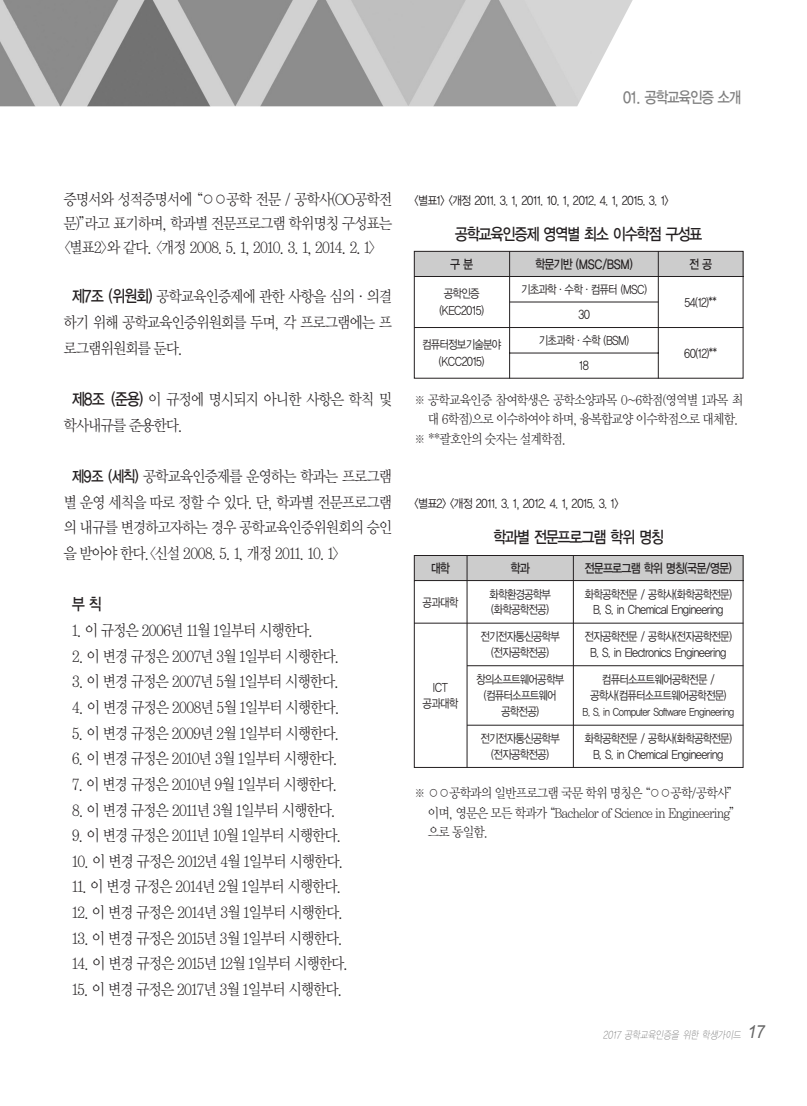
<style>
.page{position:relative;width:807px;height:1106px;background:#fff}
.page>*{position:absolute;margin:0;border:0;box-sizing:border-box;transform-origin:0 0}
.t1{font:16.5px "YGO13";letter-spacing:-.15em;color:#231f20;scale:.85 1}
.t2{font:15.75px/25.7px "Y Mj O12";letter-spacing:-.13em;color:#231f20;text-align:justify;scale:.9 1}
.t3{font:15.75px "YGO13";letter-spacing:-.15em;color:#808080;scale:.85 1}
.t4{font:13.5px/19.5px "Y Mj O12";letter-spacing:-.13em;color:#231f20;scale:.9 1}
.t5{font:12.75px "YGO13";letter-spacing:-.145em;color:#231f20;scale:.85 1}
.t6{font:12.75px "YGO13";letter-spacing:-.095em;color:#231f20;scale:.85 1}
.t7{font:12px/15.8px "YGO12";letter-spacing:-.145em;color:#231f20;text-align:center;scale:.85 1}
.t8{font:12px/15.8px "YGO12";letter-spacing:-.125em;color:#231f20;text-align:center;scale:.85 1}
.t9{font:12px "YGO12";letter-spacing:-.125em;color:#231f20;scale:.9 1}
.t10{font:12px/16.5px "YGO12";letter-spacing:-.12em;color:#231f20;text-align:center;scale:.85 1}
.t11{font:10.5px "YGO12";letter-spacing:-.125em;color:#231f20;scale:.85 1}
.t12{font:italic 10.5px "YGO11";color:#808080;scale:.8 1}
.s1{font-family:"YGO13";font-size:16.5px}
.s2{font-family:"YGO13"}
.s3{font-family:"Arial";font-size:18px;color:#666}
</style>
<div class="page">
<img style="left:0;top:0;width:633px;height:106px">
<svg style="left:413px;top:250px;width:331px;height:129px"></svg>
<hr style="left:510px;top:302px;width:148px;height:1px;background:#231f20">
<hr style="left:414px;top:327px;width:329px;height:1px;background:#231f20">
<hr style="left:510px;top:353px;width:148px;height:1px;background:#231f20">
<hr style="left:509px;top:251px;width:1px;height:127px;background:#231f20">
<hr style="left:658px;top:251px;width:1px;height:127px;background:#231f20">
<svg style="left:413px;top:555px;width:331px;height:213px"></svg>
<hr style="left:467px;top:555px;width:1px;height:212px;background:#231f20">
<hr style="left:573px;top:555px;width:1px;height:212px;background:#231f20">
<hr style="left:414px;top:622px;width:329px;height:1px;background:#231f20">
<hr style="left:467px;top:665px;width:276px;height:1px;background:#231f20">
<hr style="left:467px;top:725px;width:276px;height:1px;background:#231f20">
<p class="t3" style="left:622px;top:90px;width:142px">01. 공학교육인증 소개</p>
<p class="t2" style="left:63px;top:188px;width:368px;line-height:23.9px">증명서와 성적증명서에“○○공학 전문 / 공학사(OO공학전 문)”라고 표기하며, 학과별 전문프로그램 학위명칭 구성표는 &lt;별표2&gt;와 같다. &lt;개정 2008. 5. 1, 2010. 3. 1, 2014. 2. 1&gt;</p>
<p class="t2" style="left:63px;top:285px;width:368px;text-indent:9px"><span class="s1">제7조 (위원회)</span> 공학교육인증제에 관한 사항을 심의·의결 하기 위해 공학교육인증위원회를 두며, 각 프로그램에는 프 로그램위원회를 둔다.</p>
<p class="t2" style="left:63px;top:387px;width:368px;text-indent:9px"><span class="s1">제8조 (준용)</span> 이 규정에 명시되지 아니한 사항은 학칙 및 학사내규를 준용한다.</p>
<p class="t2" style="left:63px;top:464px;width:368px;text-indent:9px"><span class="s2">제9조 (세칙)</span> 공학교육인증제를 운영하는 학과는 프로그램 별 운영 세칙을 따로 정할 수 있다. 단, 학과별 전문프로그램 의 내규를 변경하고자하는 경우 공학교육인증위원회의 승인 을 받아야 한다.&lt;신설 2008. 5. 1, 개정 2011. 10. 1&gt;</p>
<p class="t1" style="left:72px;top:597px;width:38px">부칙</p>
<p class="t2" style="left:72px;top:618px;width:271px">1. 이 규정은 2006년 11월 1일부터 시행한다.</p>
<p class="t2" style="left:72px;top:644px;width:300px">2. 이 변경 규정은 2007년 3월 1일부터 시행한다.</p>
<p class="t2" style="left:72px;top:669px;width:299px">3. 이 변경 규정은 2007년 5월 1일부터 시행한다.</p>
<p class="t2" style="left:72px;top:695px;width:300px">4. 이 변경 규정은 2008년 5월 1일부터 시행한다.</p>
<p class="t2" style="left:72px;top:721px;width:300px">5. 이 변경 규정은 2009년 2월 1일부터 시행한다.</p>
<p class="t2" style="left:72px;top:746px;width:298px">6. 이 변경 규정은 2010년 3월 1일부터 시행한다.</p>
<p class="t2" style="left:72px;top:772px;width:298px">7. 이 변경 규정은 2010년 9월 1일부터 시행한다.</p>
<p class="t2" style="left:72px;top:798px;width:296px">8. 이 변경 규정은 2011년 3월 1일부터 시행한다.</p>
<p class="t2" style="left:72px;top:823px;width:302px">9. 이 변경 규정은 2011년 10월 1일부터 시행한다.</p>
<p class="t2" style="left:72px;top:849px;width:304px">10. 이 변경 규정은 2012년 4월 1일부터 시행한다.</p>
<p class="t2" style="left:72px;top:874px;width:302px">11. 이 변경 규정은 2014년 2월 1일부터 시행한다.</p>
<p class="t2" style="left:72px;top:900px;width:304px">12. 이 변경 규정은 2014년 3월 1일부터 시행한다.</p>
<p class="t2" style="left:72px;top:926px;width:304px">13. 이 변경 규정은 2015년 3월 1일부터 시행한다.</p>
<p class="t2" style="left:72px;top:951px;width:310px">14. 이 변경 규정은 2015년 12월 1일부터 시행한다.</p>
<p class="t2" style="left:72px;top:977px;width:303px">15. 이 변경 규정은 2017년 3월 1일부터 시행한다.</p>
<p class="t9" style="left:414px;top:195px;width:285px">&lt;별표1&gt; &lt;개정 2011. 3. 1, 2011. 10. 1, 2012. 4. 1, 2015. 3. 1&gt;</p>
<p class="t1" style="left:454px;top:226px;width:294px">공학교육인증제 영역별 최소 이수학점 구성표</p>
<p class="t6" style="left:535px;top:258px;width:117px">학문기반 (MSC/BSM)</p>
<p class="t5" style="left:689px;top:258px;width:30px">전공</p>
<p class="t5" style="left:450px;top:258px;width:30px">구분</p>
<p class="t10" style="left:439px;top:286px;width:55px">공학인증 (KEC2015)</p>
<p class="t7" style="left:684px;top:295px;width:40px">54(12)**</p>
<p class="t7" style="left:684px;top:346px;width:41px">60(12)**</p>
<p class="t7" style="left:521px;top:277px;width:151px;line-height:25.5px">기초과학·수학·컴퓨터 (MSC)<br>30<br>기초과학·수학 (BSM)<br>18</p>
<p class="t7" style="left:422px;top:337px;width:96px;line-height:16.5px">컴퓨터정보기술분야 (KCC2015)</p>
<p class="t4" style="left:414px;top:391px;width:368px">※ 공학교육인증 참여학생은 공학소양과목 0~6학점(영역별 1과목 최</p>
<p class="t4" style="left:428px;top:410px;width:347px">대 6학점)으로 이수하여야 하며, 융복합교양 이수학점으로 대체함.</p>
<p class="t4" style="left:414px;top:430px;width:171px">※ **괄호안의 숫자는 설계학점.</p>
<p class="t9" style="left:414px;top:498px;width:230px">&lt;별표2&gt; &lt;개정 2011. 3. 1, 2012. 4. 1, 2015. 3. 1&gt;</p>
<p class="t1" style="left:493px;top:529px;width:204px">학과별 전문프로그램 학위 명칭</p>
<p class="t5" style="left:510px;top:562px;width:25px">학과</p>
<p class="t5" style="left:584px;top:562px;width:176px">전문프로그램 학위 명칭(국문/영문)</p>
<p class="t5" style="left:430px;top:562px;width:25px">대학</p>
<p class="t7" style="left:422px;top:594px;width:44px">공과대학</p>
<p class="t7" style="left:489px;top:587px;width:75px;text-align:left">화학환경공학부 (화학공학전공)</p>
<p class="t8" style="left:584px;top:587px;width:176px">화학공학전문 / 공학사(화학공학전문)<br>B. S. in Chemical Engineering</p>
<p class="t7" style="left:480px;top:629px;width:96px">전기전자통신공학부 (전자공학전공)</p>
<p class="t8" style="left:584px;top:629px;width:176px">전자공학전문 / 공학사(전자공학전문)<br>B. S. in Electronics Engineering</p>
<p class="t7" style="left:422px;top:680px;width:44px">ICT 공과대학</p>
<p class="t7" style="left:476px;top:672px;width:106px">창의소프트웨어공학부 (컴퓨터소프트웨어 공학전공)</p>
<p class="t7" style="left:590px;top:672px;width:163px">컴퓨터소프트웨어공학전문 / 공학사(컴퓨터소프트웨어공학전문)</p>
<p class="t11" style="left:582px;top:707px;width:181px">B. S. in Computer Software Engineering</p>
<p class="t7" style="left:480px;top:731px;width:96px">전기전자통신공학부 (전자공학전공)</p>
<p class="t8" style="left:584px;top:731px;width:176px">화학공학전문 / 공학사(화학공학전문)<br>B. S. in Chemical Engineering</p>
<p class="t4" style="left:428px;top:784px;width:351px;text-indent:-14px">※ ○○공학과의 일반프로그램 국문 학위 명칭은“○○공학/공학사” 이며, 영문은 모든 학과가“Bachelor of Science in Engineering” 으로 동일함.</p>
<p class="t12" style="left:603px;top:1030px;width:204px">2017 공학교육인증을 위한 학생가이드 <span class="s3">1 7</span></p>
</div>
